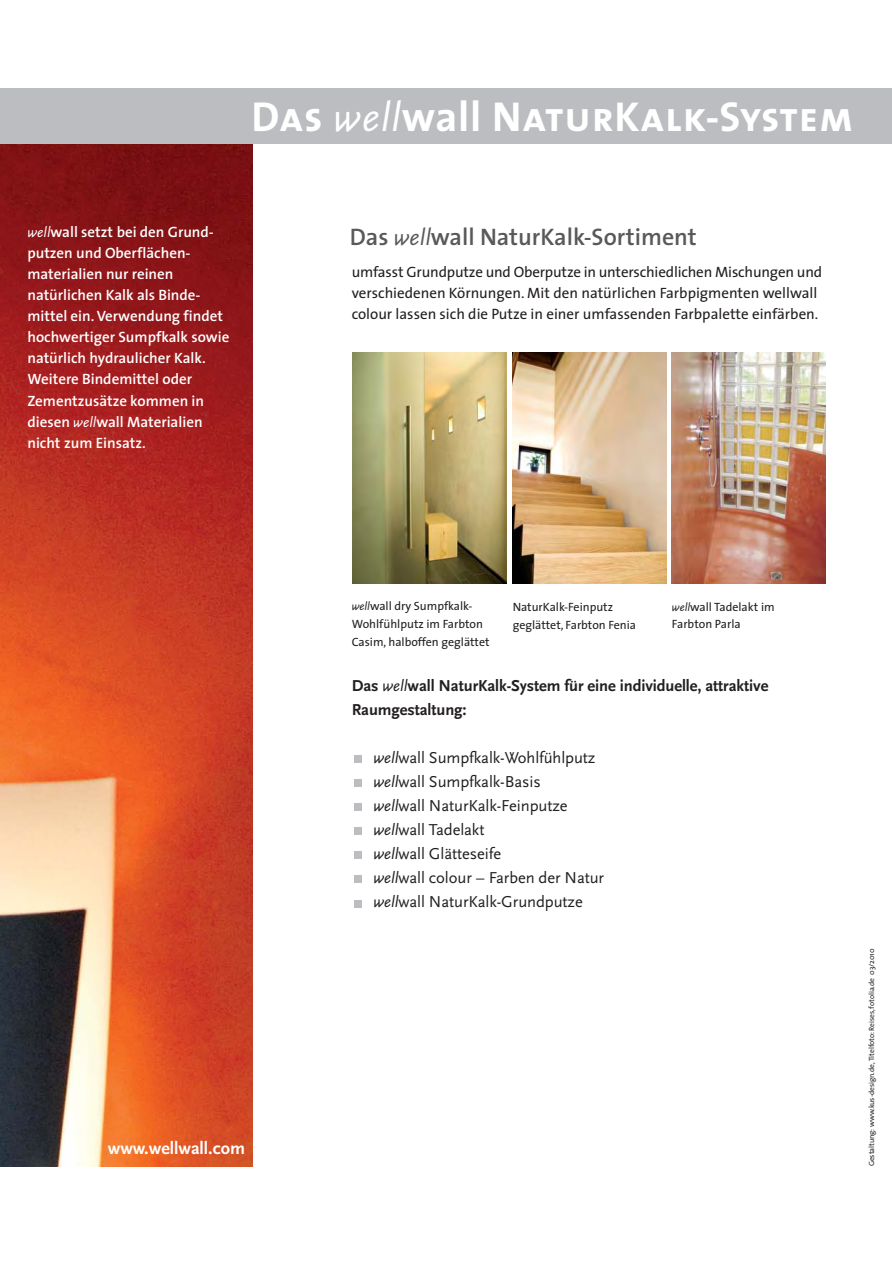
<style>
.page{position:relative;width:892px;height:1263px;background:#fff}
.page>*{position:absolute;margin:0;border:0;box-sizing:border-box;transform-origin:0 0}
.t1{font:42px "The Sans Bold Caps";letter-spacing:.02em;color:#fff}
.t2{font:600 24px "The Sans";color:#58595b}
.t3{font:700 18px "Scala Sans";color:#fff}
.t4{font:16.5px/24px "Scala Sans";letter-spacing:-.005em;color:#231f20}
.t5{font:700 16.5px/24px "Scala Sans";letter-spacing:-.005em;color:#231f20}
.t6{font:600 15px/21px "The Sans";color:#fff}
.t7{font:15px/21px "The Sans";color:#231f20}
.t8{font:12px/18px "The Sans";color:#231f20}
.t9{font:7.5px "The Sans";letter-spacing:-.005em;color:#231f20}
.s1{font-family:"Scala Sans";font-style:italic}
.s2{font-family:"The Sans";font-weight:700}
.s3{font-family:"Scala Sans";font-weight:400;font-style:italic}
.s4{font-weight:400;font-style:italic}
.s5{font-style:italic}
</style>
<div class="page">
<img style="left:0;top:143px;width:253px;height:1023px">
<div style="left:0;top:88px;width:891px;height:55px;background:#bbbdc0"></div>
<img style="left:352px;top:352px;width:154px;height:232px">
<img style="left:512px;top:352px;width:153px;height:231px">
<img style="left:671px;top:352px;width:154px;height:232px">
<div style="left:354px;top:874px;width:8px;height:8px;background:#bbbdc0"></div>
<div style="left:354px;top:755px;width:8px;height:8px;background:#bbbdc0"></div>
<div style="left:354px;top:802px;width:8px;height:8px;background:#bbbdc0"></div>
<div style="left:354px;top:827px;width:8px;height:8px;background:#bbbdc0"></div>
<div style="left:354px;top:899px;width:8px;height:8px;background:#bbbdc0"></div>
<div style="left:354px;top:779px;width:8px;height:8px;background:#bbbdc0"></div>
<div style="left:354px;top:851px;width:8px;height:8px;background:#bbbdc0"></div>
<h1 class="t1" style="left:251px;top:92px;width:603px">Das <span class="s1">well</span><span class="s2">wall</span> NaturKalk-System</h1>
<p class="t6" style="left:27px;top:223px;width:203px"><span class="s3">well</span>wall setzt bei den Grund&shy;putzen und Oberflächen&shy;materialien nur reinen natürlichen Kalk als Binde&shy;mittel ein. Verwendung findet hochwertiger Sumpfkalk sowie natürlich hydraulicher Kalk.<br>Weitere Bindemittel oder<br>Zementzusätze kommen in diesen <span class="s3">well</span>wall Materialien nicht zum Einsatz.</p>
<h2 class="t2" style="left:350px;top:227px;width:348px">Das <span class="s3">well</span>wall NaturKalk-Sortiment</h2>
<p class="t7" style="left:351px;top:263px;width:472px">umfasst Grundputze und Oberputze in unterschiedlichen Mischungen und verschiedenen Körnungen. Mit den natürlichen Farbpigmenten wellwall colour lassen sich die Putze in einer umfassenden Farbpalette einfärben.</p>
<p class="t3" style="left:108px;top:1140px;width:139px">www.wellwall.com</p>
<p class="t8" style="left:351px;top:598px;width:139px"><span class="s1">well</span>wall dry Sumpfkalk-<br>Wohlfühlputz im Farbton<br>Casim, halboffen geglättet</p>
<p class="t8" style="left:512px;top:599px;width:125px">NaturKalk-Feinputz geglättet, Farbton Fenia</p>
<p class="t8" style="left:671px;top:599px;width:104px;line-height:17.1px"><span class="s1">well</span>wall Tadelakt im<br>Farbton Parla</p>
<p class="t5" style="left:351px;top:675px;width:418px">Das <span class="s4">well</span>wall NaturKalk-System für eine individuelle, attraktive<br>Raumgestaltung:</p>
<p class="t4" style="left:373px;top:747px;width:232px"><span class="s5">well</span>wall Sumpfkalk-Wohlfühlputz <span class="s5">well</span>wall Sumpfkalk-Basis<br><span class="s5">well</span>wall NaturKalk-Feinputze <span class="s5">well</span>wall Tadelakt<br><span class="s5">well</span>wall Glätteseife<br><span class="s5">well</span>wall colour – Farben der Natur <span class="s5">well</span>wall NaturKalk-Grundputze</p>
<p class="t9" style="left:868px;top:1166px;width:219px;rotate:-90deg">Gestaltung: www.kus-design.de, Titelfoto: Reises, fotolia.de 03/2010</p>
</div>
